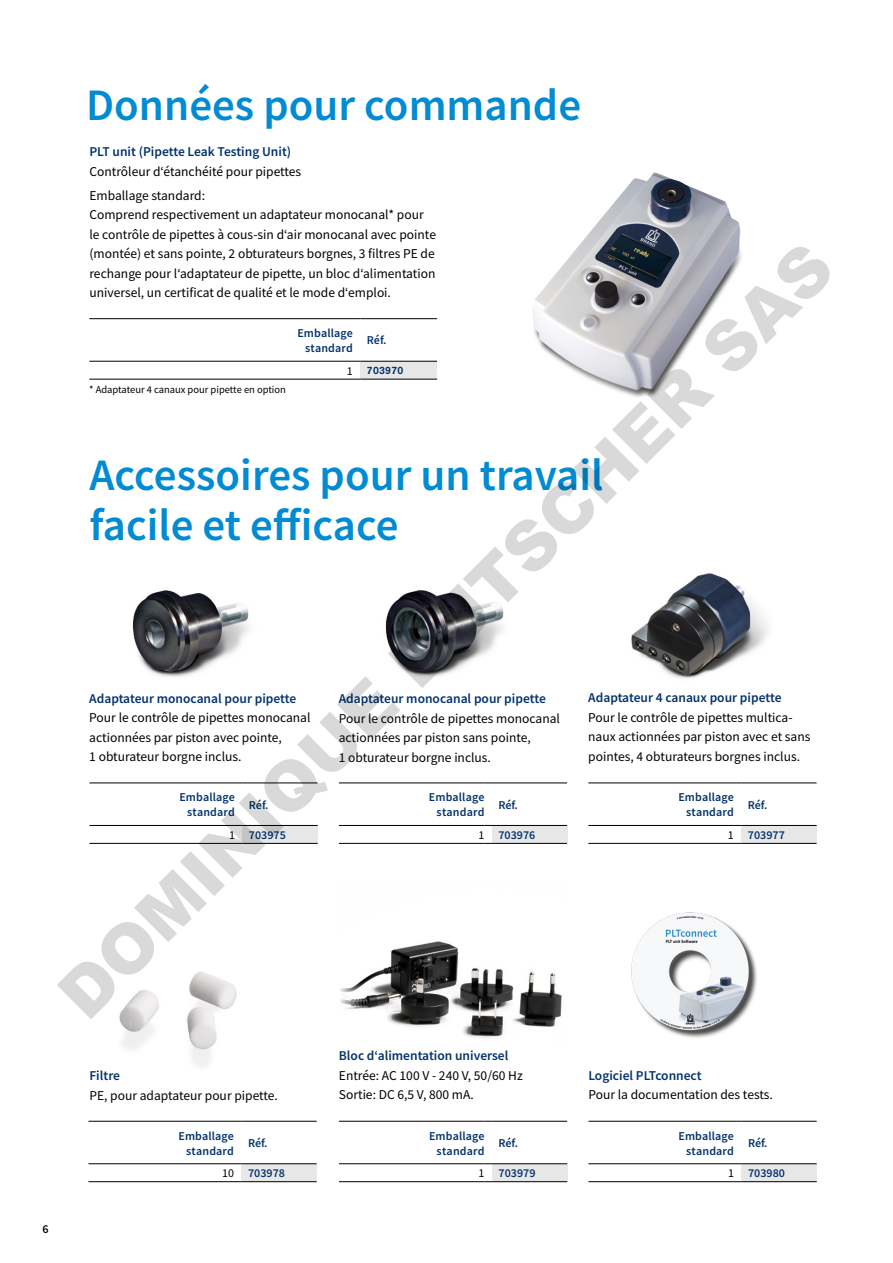
<style>
.page{position:relative;width:893px;height:1263px;background:#fff}
.page>*{position:absolute;margin:0;border:0;box-sizing:border-box;transform-origin:0 0}
.t1{font:900 67.95px "Arial";color:rgb(0 0 0/.15)}
.t2{font:600 45px/49.5px "Source Sans Pro";color:#008bd2}
.t3{font:13.5px/19.5px "Source Sans Pro";color:#000}
.t4{font:600 13.5px "Source Sans Pro";color:#03326c}
.t5{font:600 12px/15px "Source Sans Pro";letter-spacing:.01em;color:#03326c;text-align:right}
.t6{font:600 12px "Source Sans Pro";color:#000}
.t7{font:10.5px "Source Sans Pro";color:#000}
.t8{font:700 10.5px "Akzidenz Grotesk";letter-spacing:.025em;color:#03326c}
.s1{font-family:"Source Sans Pro";font-weight:400;font-size:12px;color:#000}
.s2{font-weight:400;color:#000}
</style>
<div class="page">
<img style="left:533px;top:172px;width:209px;height:225px">
<img style="left:132px;top:590px;width:117px;height:87px">
<img style="left:631px;top:573px;width:137px;height:106px">
<img style="left:385px;top:589px;width:119px;height:88px">
<div style="left:632px;top:913px;width:127px;height:127px;background:#000;opacity:.75"></div>
<img style="left:631px;top:912px;width:128px;height:123px">
<img style="left:119px;top:971px;width:118px;height:95px">
<img style="left:340px;top:941px;width:222px;height:98px">
<div style="left:361px;top:361px;width:76px;height:18px;background:#e7e7e7"></div>
<hr style="left:361px;top:379px;width:76px;height:1px;background:#000">
<hr style="left:89px;top:318px;width:264px;height:1px;background:#000">
<hr style="left:361px;top:318px;width:76px;height:1px;background:#000">
<svg style="left:89px;top:361px;width:272px;height:19px"></svg>
<hr style="left:361px;top:361px;width:76px;height:1px;background:#000">
<div style="left:742px;top:825px;width:75px;height:18px;background:#e7e7e7"></div>
<hr style="left:742px;top:843px;width:75px;height:1px;background:#000">
<hr style="left:588px;top:783px;width:146px;height:1px;background:#000">
<hr style="left:742px;top:783px;width:75px;height:1px;background:#000">
<svg style="left:588px;top:825px;width:154px;height:19px"></svg>
<hr style="left:742px;top:825px;width:75px;height:1px;background:#000">
<div style="left:243px;top:825px;width:75px;height:18px;background:#e7e7e7"></div>
<hr style="left:243px;top:843px;width:75px;height:1px;background:#000">
<hr style="left:89px;top:783px;width:146px;height:1px;background:#000">
<hr style="left:243px;top:783px;width:75px;height:1px;background:#000">
<svg style="left:89px;top:825px;width:154px;height:19px"></svg>
<hr style="left:243px;top:825px;width:75px;height:1px;background:#000">
<div style="left:492px;top:825px;width:75px;height:18px;background:#e7e7e7"></div>
<hr style="left:492px;top:843px;width:75px;height:1px;background:#000">
<hr style="left:339px;top:783px;width:145px;height:1px;background:#000">
<hr style="left:492px;top:783px;width:75px;height:1px;background:#000">
<svg style="left:339px;top:825px;width:153px;height:19px"></svg>
<hr style="left:492px;top:825px;width:75px;height:1px;background:#000">
<div style="left:742px;top:1164px;width:75px;height:18px;background:#e7e7e7"></div>
<hr style="left:742px;top:1181px;width:75px;height:1px;background:#000">
<hr style="left:588px;top:1121px;width:146px;height:1px;background:#000">
<hr style="left:742px;top:1121px;width:75px;height:1px;background:#000">
<svg style="left:588px;top:1163px;width:154px;height:19px"></svg>
<hr style="left:742px;top:1163px;width:75px;height:1px;background:#000">
<div style="left:242px;top:1164px;width:75px;height:18px;background:#e7e7e7"></div>
<hr style="left:242px;top:1181px;width:75px;height:1px;background:#000">
<hr style="left:88px;top:1121px;width:146px;height:1px;background:#000">
<hr style="left:242px;top:1121px;width:75px;height:1px;background:#000">
<svg style="left:88px;top:1163px;width:154px;height:19px"></svg>
<hr style="left:242px;top:1163px;width:75px;height:1px;background:#000">
<div style="left:492px;top:1164px;width:75px;height:18px;background:#e7e7e7"></div>
<hr style="left:492px;top:1181px;width:75px;height:1px;background:#000">
<hr style="left:339px;top:1121px;width:146px;height:1px;background:#000">
<hr style="left:492px;top:1121px;width:75px;height:1px;background:#000">
<svg style="left:339px;top:1163px;width:153px;height:19px"></svg>
<hr style="left:492px;top:1163px;width:75px;height:1px;background:#000">
<h2 class="t2" style="left:86px;top:80px;width:497px">Données pour commande</h2>
<p class="t4" style="left:89px;top:143px;width:203px">PLT unit (Pipette Leak Testing Unit)</p>
<p class="t3" style="left:89px;top:160px;width:213px;line-height:23.7px">Contrôleur d‘étanchéité pour pipettes<br>Emballage standard:</p>
<p class="t3" style="left:89px;top:205px;width:348px">Comprend respectivement un adaptateur monocanal* pour le contrôle de pipettes à cous-sin d‘air monocanal avec pointe (montée) et sans pointe, 2 obturateurs borgnes, 3 filtres PE de rechange pour l‘adaptateur de pipette, un bloc d‘alimentation universel, un certificat de qualité et le mode d‘emploi.</p>
<p class="t5" style="left:297px;top:325px;width:57px">Emballage standard</p>
<p class="t5" style="left:367px;top:333px;width:21px">Réf.</p>
<p class="t8" style="left:347px;top:364px;width:58px"><span class="s1">1</span> 703970</p>
<h1 class="t1" style="left:35px;top:971px;width:1063px;rotate:-45deg">DOMINIQUE DUTSCHER SAS</h1>
<p class="t7" style="left:89px;top:383px;width:198px">* Adaptateur 4 canaux pour pipette en option</p>
<h2 class="t2" style="left:89px;top:450px;width:515px">Accessoires pour un travail facile et efficace</h2>
<p class="t4" style="left:588px;top:689px;width:195px">Adaptateur 4 canaux pour pipette</p>
<p class="t3" style="left:588px;top:707px;width:224px">Pour le contrôle de pipettes multica&shy;naux actionnées par piston avec et sans pointes, 4 obturateurs borgnes inclus.</p>
<p class="t4" style="left:89px;top:690px;width:209px">Adaptateur monocanal pour pipette</p>
<p class="t3" style="left:89px;top:708px;width:223px">Pour le contrôle de pipettes monocanal actionnées par piston avec pointe,<br>1 obturateur borgne inclus.</p>
<p class="t5" style="left:179px;top:789px;width:57px">Emballage standard</p>
<p class="t5" style="left:249px;top:797px;width:21px">Réf.</p>
<p class="t5" style="left:229px;top:827px;width:58px"><span class="s2">1</span> 703975</p>
<p class="t4" style="left:339px;top:690px;width:209px">Adaptateur monocanal pour pipette</p>
<p class="t3" style="left:339px;top:708px;width:223px">Pour le contrôle de pipettes monocanal actionnées par piston sans pointe,<br>1 obturateur borgne inclus.</p>
<p class="t5" style="left:429px;top:789px;width:57px">Emballage standard</p>
<p class="t5" style="left:498px;top:797px;width:21px">Réf.</p>
<p class="t5" style="left:478px;top:827px;width:58px"><span class="s2">1</span> 703976</p>
<p class="t5" style="left:678px;top:789px;width:57px">Emballage standard</p>
<p class="t5" style="left:748px;top:797px;width:21px">Réf.</p>
<p class="t5" style="left:728px;top:827px;width:58px"><span class="s2">1</span> 703977</p>
<p class="t4" style="left:89px;top:1067px;width:32px">Filtre</p>
<p class="t3" style="left:89px;top:1086px;width:190px">PE, pour adaptateur pour pipette.</p>
<p class="t5" style="left:178px;top:1128px;width:57px">Emballage standard</p>
<p class="t5" style="left:248px;top:1135px;width:21px">Réf.</p>
<p class="t5" style="left:222px;top:1165px;width:64px"><span class="s2">10</span> 703978</p>
<p class="t4" style="left:339px;top:1047px;width:171px">Bloc d‘alimentation universel</p>
<p class="t3" style="left:339px;top:1065px;width:185px">Entrée: AC 100 V - 240 V, 50/60 Hz<br>Sortie: DC 6,5 V, 800 mA.</p>
<p class="t5" style="left:429px;top:1128px;width:57px">Emballage standard</p>
<p class="t5" style="left:499px;top:1135px;width:21px">Réf.</p>
<p class="t5" style="left:479px;top:1165px;width:58px"><span class="s2">1</span> 703979</p>
<p class="t4" style="left:588px;top:1066px;width:115px">Logiciel PLTconnect</p>
<p class="t3" style="left:588px;top:1085px;width:186px">Pour la documentation des tests.</p>
<p class="t5" style="left:678px;top:1128px;width:57px">Emballage standard</p>
<p class="t5" style="left:748px;top:1135px;width:21px">Réf.</p>
<p class="t5" style="left:728px;top:1165px;width:58px"><span class="s2">1</span> 703980</p>
<p class="t6" style="left:43px;top:1221px;width:8px">6</p>
</div>
